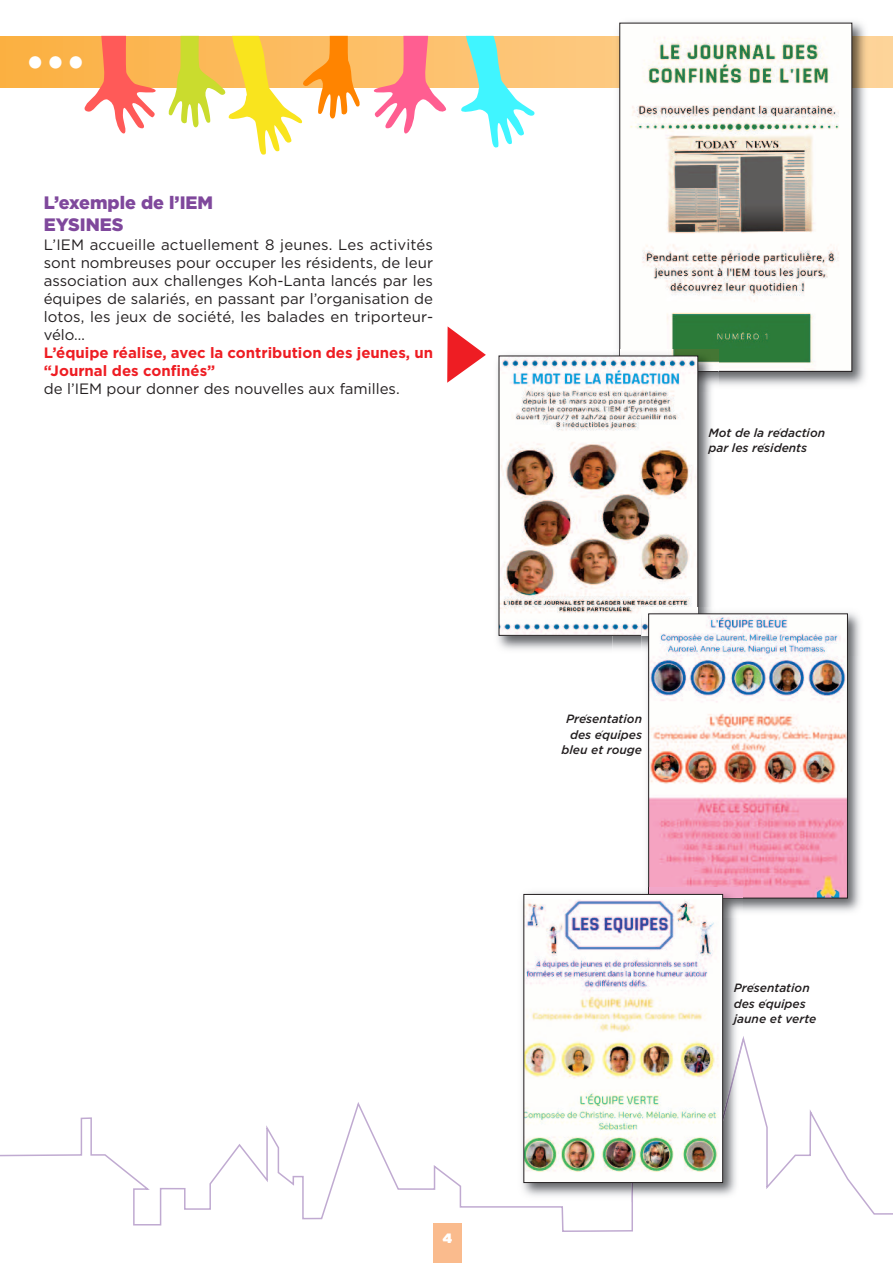
<style>
.page{position:relative;width:893px;height:1263px;background:#fff}
.page>*{position:absolute;margin:0;border:0;box-sizing:border-box;transform-origin:0 0}
.t1{font:300 50.1px "Gotham";color:#fff}
.t2{font:900 18px/21.6px "Gotham";color:#7f489c}
.t3{font:15px/18px "Gotham";color:#231f20;text-align:justify}
.t4{font:700 15px/18px "Gotham";color:#ee1d23}
.t5{font:900 13.5px "Gotham";color:#fff}
.t6{font:italic 500 12px/15.8px "Gotham";color:#231f20}
.s1{font-family:"Palatino";font-weight:400}
</style>
<div class="page">
<svg style="left:447px;top:326px;width:39px;height:57px"></svg>
<div style="left:433px;top:1223px;width:29px;height:40px;background:#fabb8d"></div>
<svg style="left:0;top:1036px;width:893px;height:196px"></svg>
<svg style="left:0;top:36px;width:893px;height:51px;background:#fcbe66"></svg>
<svg style="left:461px;top:36px;width:75px;height:112px"></svg>
<svg style="left:373px;top:36px;width:75px;height:98px"></svg>
<svg style="left:80px;top:36px;width:76px;height:98px"></svg>
<svg style="left:167px;top:36px;width:194px;height:119px"></svg>
<img style="left:612px;top:21px;width:260px;height:365px">
<img style="left:621px;top:25px;width:229px;height:345px">
<div style="left:619px;top:23px;width:233px;height:349px;border:1px solid #231f20"></div>
<img style="left:497px;top:349px;width:221px;height:301px">
<img style="left:620px;top:349px;width:98px;height:22px">
<img style="left:501px;top:358px;width:195px;height:276px">
<img style="left:641px;top:607px;width:220px;height:305px">
<img style="left:650px;top:615px;width:196px;height:281px">
<div style="left:648px;top:613px;width:200px;height:285px;border:1px solid #231f20"></div>
<img style="left:516px;top:892px;width:227px;height:310px">
<img style="left:631px;top:1037px;width:112px;height:165px">
<img style="left:641px;top:887px;width:102px;height:30px">
<img style="left:525px;top:900px;width:195px;height:281px">
<div style="left:523px;top:894px;width:200px;height:289px;border:1px solid #231f20"></div>
<h1 class="t1" style="left:24px;top:45px;width:65px">•••</h1>
<p class="t2" style="left:44px;top:194px;width:171px">L’exemple de l’IEM<br>EYSINES</p>
<p class="t3" style="left:44px;top:237px;width:391px">L’IEM accueille actuellement 8 jeunes. Les activités sont nombreuses pour occuper les résidents, de leur association aux challenges Koh-Lanta lancés par les équipes de salariés, en passant par l’organisation de lotos, les jeux de société, les balades en triporteur&shy;vélo…</p>
<p class="t4" style="left:44px;top:345px;width:391px">L’équipe réalise, avec la contribution des jeunes, un “Journal des confinés”</p>
<p class="t3" style="left:44px;top:381px;width:358px">de l’IEM pour donner des nouvelles aux familles.</p>
<p class="t5" style="left:443px;top:1234px;width:11px">4</p>
<p class="t6" style="left:708px;top:424px;width:118px">Mot de la re<span class="s1">́</span>daction par les re<span class="s1">́</span>sidents</p>
<p class="t6" style="left:561px;top:711px;width:82px;text-align:right">Pre<span class="s1">́</span>sentation des e<span class="s1">́</span>quipes bleu et rouge</p>
<p class="t6" style="left:734px;top:980px;width:84px">Pre<span class="s1">́</span>sentation des e<span class="s1">́</span>quipes jaune et verte</p>
</div>
